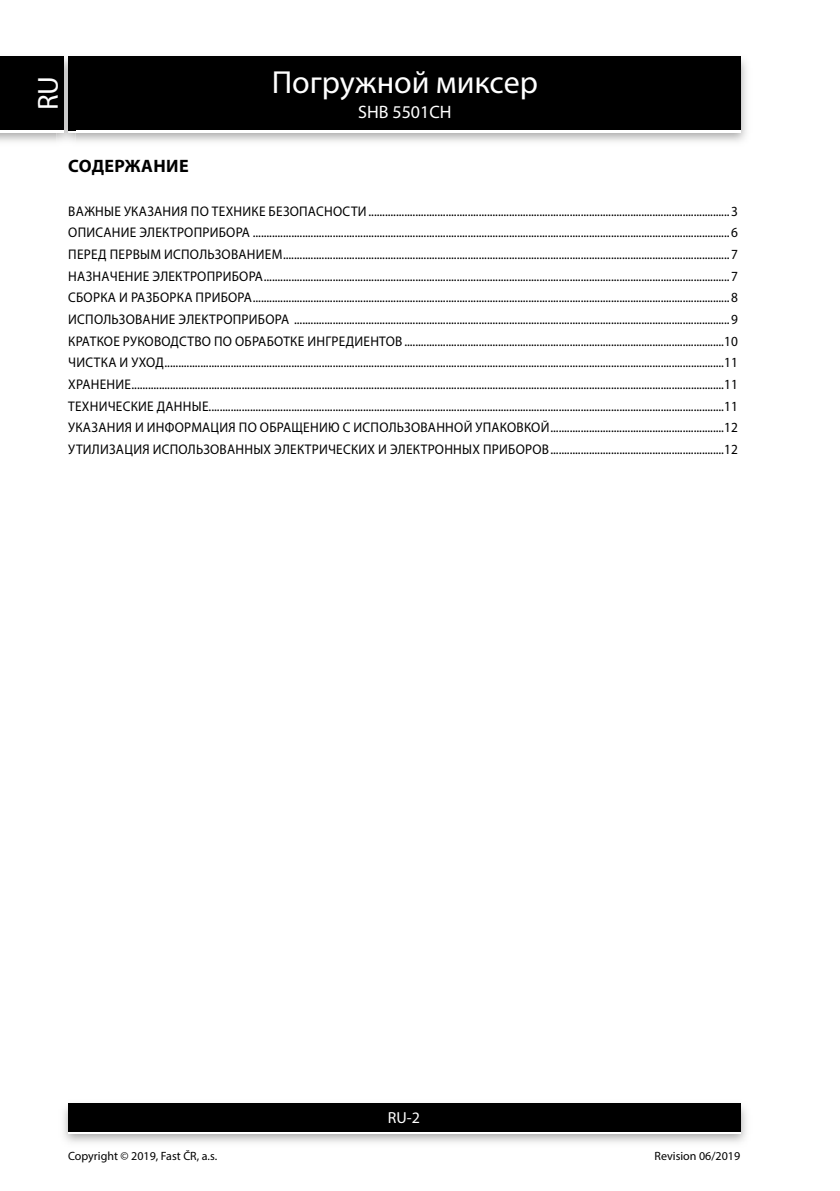
<style>
.page{position:relative;width:840px;height:1191px;background:#fff}
.page>*{position:absolute;margin:0;border:0;box-sizing:border-box;transform-origin:0 0}
.t1{font:32px "Myriad Pro";color:#fff}
.t2{font:29px "Myriad Pro";color:#fff}
.t3{font:700 18px "Myriad Pro";letter-spacing:.02em;color:#000}
.t4{font:18px "Myriad Pro";color:#fff}
.t5{font:16px "Myriad Pro";color:#fff}
.t6{font:14px/21.6px "Myriad Pro";letter-spacing:.02em;color:#000;text-align:justify;scale:.95 1}
.t7{font:12px "Myriad Pro";color:#000}
</style>
<div class="page">
<img style="left:0;top:56px;width:747px;height:86px">
<div style="left:68px;top:59px;width:672px;height:74px;background:#fff"></div>
<div style="left:68px;top:57px;width:672px;height:73px;background:#000"></div>
<img style="left:63px;top:1103px;width:684px;height:40px">
<div style="left:68px;top:1106px;width:672px;height:28px;background:linear-gradient(to right,#fff,#fff)"></div>
<div style="left:68px;top:1103px;width:672px;height:28px;background:#000"></div>
<img style="left:57px;top:56px;width:18px;height:86px">
<img style="left:68px;top:130px;width:7px;height:3px">
<svg style="left:68px;top:57px;width:7px;height:2px"></svg>
<img style="left:68px;top:59px;width:7px;height:71px">
<div style="left:0;top:59px;width:64px;height:74px;background:#fff"></div>
<div style="left:0;top:57px;width:64px;height:73px;background:#000"></div>
<h2 class="t2" style="left:30px;top:110px;width:36px;rotate:-90deg">RU</h2>
<h1 class="t1" style="left:272px;top:62px;width:267px">Погружной миксер</h1>
<p class="t4" style="left:358px;top:101px;width:95px">SHB 5501CH</p>
<p class="t3" style="left:68px;top:154px;width:122px">СОДЕРЖАНИЕ</p>
<p class="t6" style="left:68px;top:200px;width:706px">ВАЖНЫЕ УКАЗАНИЯ ПО ТЕХНИКЕ БЕЗОПАСНОСТИ...................................................................................................................................3<br>ОПИСАНИЕ ЭЛЕКТРОПРИБОРА .............................................................................................................................................................................6<br>ПЕРЕД ПЕРВЫМ ИСПОЛЬЗОВАНИЕМ..................................................................................................................................................................7<br>НАЗНАЧЕНИЕ ЭЛЕКТРОПРИБОРА.........................................................................................................................................................................7<br>СБОРКА И РАЗБОРКА ПРИБОРА.............................................................................................................................................................................8<br>ИСПОЛЬЗОВАНИЕ ЭЛЕКТРОПРИБОРА ..............................................................................................................................................................9<br>КРАТКОЕ РУКОВОДСТВО ПО ОБРАБОТКЕ ИНГРЕДИЕНТОВ ....................................................................................................................10<br>ЧИСТКА И УХОД...........................................................................................................................................................................................................11<br>ХРАНЕНИЕ.......................................................................................................................................................................................................................11<br>ТЕХНИЧЕСКИЕ ДАННЫЕ...........................................................................................................................................................................................11<br>УКАЗАНИЯ И ИНФОРМАЦИЯ ПО ОБРАЩЕНИЮ С ИСПОЛЬЗОВАННОЙ УПАКОВКОЙ...............................................................12<br>УТИЛИЗАЦИЯ ИСПОЛЬЗОВАННЫХ ЭЛЕКТРИЧЕСКИХ И ЭЛЕКТРОННЫХ ПРИБОРОВ...............................................................12</p>
<p class="t5" style="left:388px;top:1108px;width:34px">RU-2</p>
<p class="t7" style="left:68px;top:1148px;width:150px">Copyright © 2019, Fast ČR, a.s.</p>
<p class="t7" style="left:654px;top:1148px;width:87px">Revision 06/2019</p>
</div>
